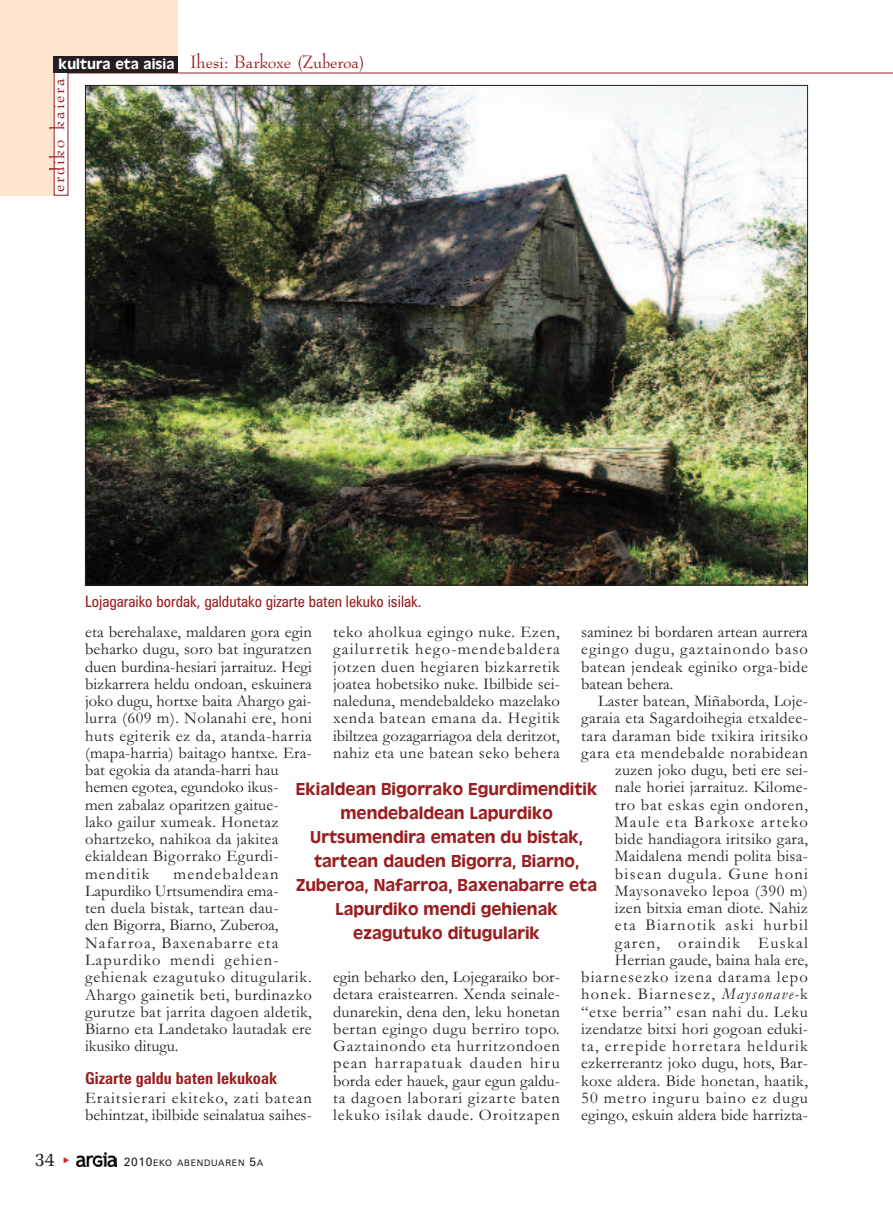
<style>
.page{position:relative;width:893px;height:1212px;background:#fff}
.page>*{position:absolute;margin:0;border:0;box-sizing:border-box;transform-origin:0 0}
.t1{font:21px "Bernadette";color:#981e21}
.t2{font:21px "Bernadette";letter-spacing:.09em;color:#981e21}
.t3{font:19.5px "Memoir";color:#231f20}
.t4{font:18px/24px "Antique Olive";color:#981e21;text-align:center}
.t5{font:16.5px/17.2px "Garamond";letter-spacing:.02em;color:#231f20;text-align:justify}
.t6{font:16.5px/17.2px "Garamond";color:#231f20}
.t7{font:700 condensed 16.5px "Zurich BT";color:#981e21}
.t8{font:condensed 15.75px "Zurich BT";color:#981e21}
.t9{font:15px "Antique Olive";letter-spacing:.005em;color:#fff}
.t10{font:9px "Zurich BT";letter-spacing:.075em;color:#231f20}
.s1{font-style:italic}
.s2{font-size:12px}
</style>
<div class="page">
<hr style="left:54px;top:73px;width:839px;height:1px;background:#981e21">
<img style="left:76px;top:1152px;width:40px;height:14px">
<div style="left:0;top:0;width:178px;height:59px;background:#fee6ce"></div>
<div style="left:0;top:0;width:61px;height:196px;background:#fee6ce"></div>
<div style="left:54px;top:73px;width:14px;height:122px;background:#fff"></div>
<div style="left:54px;top:57px;width:124px;height:16px;background:#231f20"></div>
<img style="left:87px;top:87px;width:719px;height:496px">
<p class="t9" style="left:59px;top:55px;width:117px">kultura eta aisia</p>
<p class="t2" style="left:47px;top:192px;width:116px;rotate:-90deg">erdiko kaiera</p>
<p class="t1" style="left:190px;top:50px;width:176px">Ihesi: Barkoxe (Zuberoa)</p>
<p class="t8" style="left:85px;top:592px;width:338px">Lojagaraiko bordak, galdutako gizarte baten lekuko isilak.</p>
<p class="t5" style="left:85px;top:623px;width:228px;text-align:left">eta berehalaxe, maldaren gora egin beharko dugu, soro bat inguratzen duen burdina-hesiari jarraituz. Hegi bizkarrera heldu ondoan, eskuinera joko dugu, hortxe baita Ahargo gai&shy;lurra (609 m). Nolanahi ere, honi huts egiterik ez da, atanda-harria (mapa-harria) baitago hantxe. Era&shy;bat egokia da atanda-harri hau hemen egotea, egundoko ikus-<br>men zabalaz oparitzen gaitue-<br>lako gailur xumeak. Honetaz ohartzeko, nahikoa da jakitea ekialdean Bigorrako Egurdi&shy;menditik</p>
<p class="t5" style="left:581px;top:623px;width:228px">saminez bi bordaren artean aurrera egingo dugu, gaztainondo baso batean jendeak eginiko orga-bide batean behera.</p>
<p class="t5" style="left:581px;top:692px;width:228px;text-align:right">Laster batean, Miñaborda, Loje&shy;garaia eta Sagardoihegia etxaldee&shy;tara daraman bide txikira iritsiko gara eta mendebalde norabidean zuzen joko dugu, beti ere sei-<br>nale horiei jarraituz. Kilome-<br>tro bat eskas egin ondoren,<br>Maule eta Barkoxe arteko<br>bide handiagora iritsiko gara,<br>Maidalena mendi polita bisa&shy;bisean dugula. Gune honi<br>Maysonaveko lepoa (390 m)<br>izen bitxia eman diote. Nahiz<br>eta Biarnotik aski hurbil garen, oraindik Euskal<br>Herrian gaude, baina hala ere, biarnesezko izena darama lepo honek. Biarnesez, <span class="s1">Maysonave-</span>k “etxe berria” esan nahi du. Leku izendatze bitxi hori gogoan eduki&shy;ta, errepide horretara heldurik ezkerrerantz joko dugu, hots, Bar&shy;koxe aldera. Bide honetan, haatik,<br>50 metro inguru baino ez dugu egingo, eskuin aldera bide harrizta-</p>
<p class="t5" style="left:333px;top:623px;width:228px">teko aholkua egingo nuke. Ezen, gailurretik hego-mendebaldera jotzen duen hegiaren bizkarretik joatea hobetsiko nuke. Ibilbide sei&shy;naleduna, mendebaldeko mazelako xenda batean emana da. Hegitik ibiltzea gozagarriagoa dela deritzot, nahiz eta une batean seko behera</p>
<p class="t4" style="left:296px;top:776px;width:303px">Ekialdean Bigorrako Egurdimenditik mendebaldean Lapurdiko<br>Urtsumendira ematen du bistak, tartean dauden Bigorra, Biarno,<br>Zuberoa, Nafarroa, Baxenabarre eta<br>Lapurdiko mendi gehienak ezagutuko ditugularik</p>
<p class="t5" style="left:85px;top:864px;width:228px;text-align:left;text-indent:88px">mendebaldean<br>Lapurdiko Urtsumendira ema-<br>ten duela bistak, tartean dau-<br>den Bigorra, Biarno, Zuberoa,<br>Nafarroa, Baxenabarre eta<br>Lapurdiko mendi gehien&shy;gehienak ezagutuko ditugularik.<br>Ahargo gainetik beti, burdinazko gurutze bat jarrita dagoen aldetik,<br>Biarno eta Landetako lautadak ere ikusiko ditugu.</p>
<p class="t7" style="left:85px;top:1069px;width:194px">Gizarte galdu baten lekukoak</p>
<p class="t6" style="left:85px;top:1088px;width:228px">Eraitsierari ekiteko, zati batean behintzat, ibilbide seinalatua saihes-</p>
<p class="t5" style="left:333px;top:968px;width:228px">egin beharko den, Lojegaraiko bor&shy;detara eraistearren. Xenda seinale&shy;dunarekin, dena den, leku honetan bertan egingo dugu berriro topo.<br>Gaztainondo eta hurritzondoen pean harrapatuak dauden hiru borda eder hauek, gaur egun galdu&shy;ta dagoen laborari gizarte baten lekuko isilak daude. Oroitzapen</p>
<p class="t3" style="left:35px;top:1148px;width:22px">34</p>
<p class="t10" style="left:124px;top:1158px;width:141px"><span class="s2">2010</span>EKO ABENDUAREN <span class="s2">5</span>A</p>
</div>
